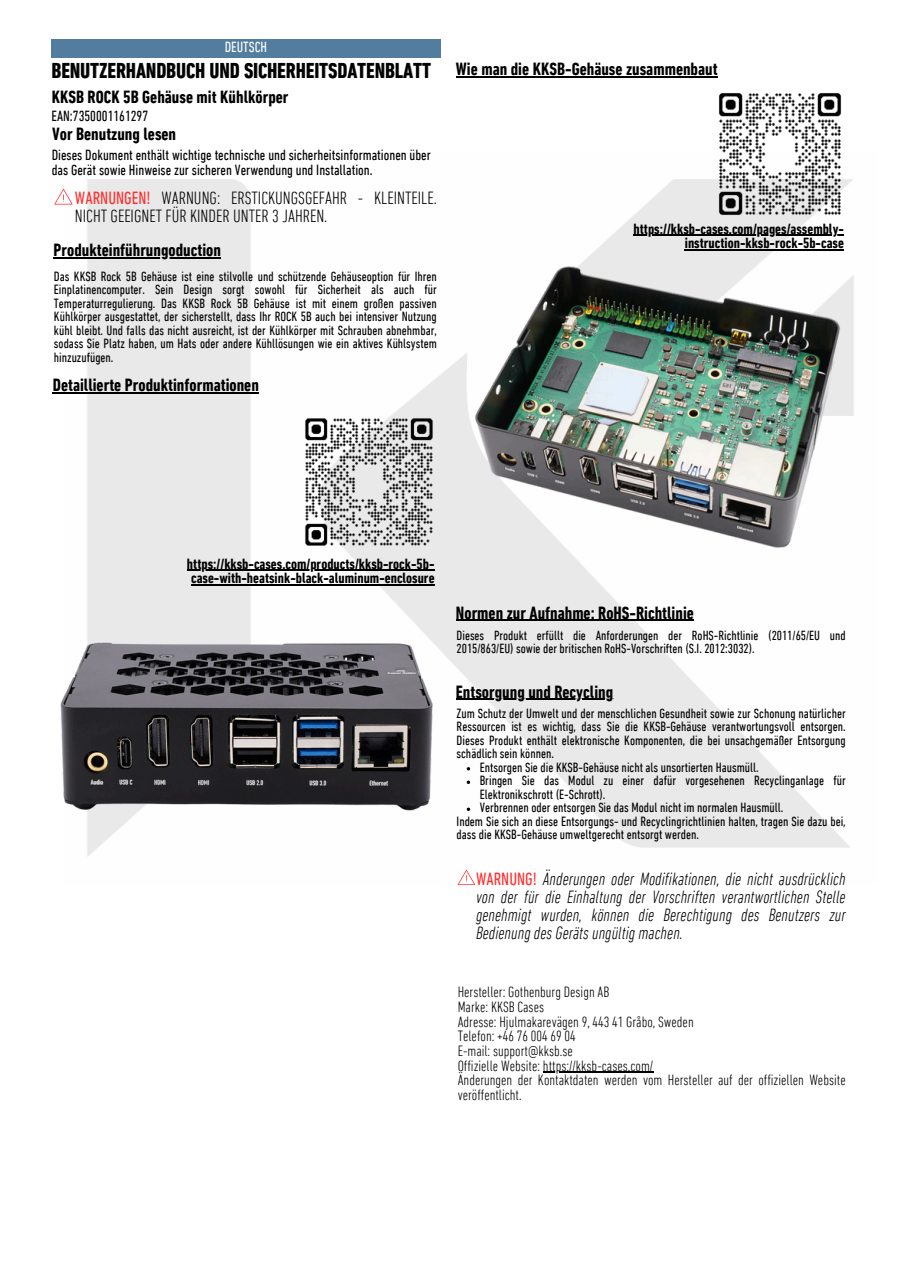
<style>
.page{position:relative;width:897px;height:1264px;background:#fff}
.page>*{position:absolute;margin:0;border:0;box-sizing:border-box;transform-origin:0 0}
.t1{font:700 condensed 21.9px "DIN Next LT Pro";color:#000}
.t2{font:italic 300 condensed 18px/18px "DIN Next LT Pro";color:#000;text-align:justify}
.t3{font:700 condensed 18px "DIN Next LT Pro";color:#000}
.t4{font:300 condensed 18px/18px "DIN Next LT Pro";color:#000}
.t5{font:300 condensed 15.15px "DIN Next LT Pro";color:#000}
.t6{font:700 condensed 15px/14.7px "DIN Next LT Pro";color:#000;text-align:right}
.t7{font:condensed 15px/14.7px "DIN Next LT Pro";color:#000}
.t8{font:condensed 15px "DIN Next LT Pro";color:#fff}
.t9{font:condensed 13.65px/13.5px "DIN Next LT Pro";color:#000;text-align:justify}
.t10{font:condensed 13.5px/13.5px "DIN Next LT Pro";color:#000}
.s1{font-weight:400;color:#ff3131}
.s2{font-weight:400;font-style:normal;color:#ff3131}
</style>
<div class="page">
<div style="left:52px;top:39px;width:389px;height:18px;background:#537d9f"></div>
<img style="left:63px;top:179px;width:791px;height:677px">
<hr style="left:456px;top:76px;width:261px;height:1px;background:#000">
<hr style="left:633px;top:235px;width:211px;height:1px;background:#000">
<hr style="left:685px;top:249px;width:159px;height:1px;background:#000">
<img style="left:715px;top:93px;width:129px;height:123px">
<img style="left:470px;top:263px;width:373px;height:289px">
<img style="left:60px;top:636px;width:375px;height:177px">
<img style="left:301px;top:416px;width:134px;height:129px">
<hr style="left:187px;top:569px;width:247px;height:1px;background:#000">
<hr style="left:191px;top:584px;width:243px;height:1px;background:#000">
<hr style="left:53px;top:392px;width:206px;height:1px;background:#000">
<svg style="left:458px;top:869px;width:17px;height:16px"></svg>
<hr style="left:456px;top:699px;width:157px;height:1px;background:#000">
<svg style="left:467px;top:780px;width:3px;height:4px"></svg>
<svg style="left:467px;top:807px;width:3px;height:4px"></svg>
<hr style="left:543px;top:1071px;width:110px;height:1px;background:#000">
<hr style="left:456px;top:620px;width:238px;height:1px;background:#000">
<svg style="left:54px;top:189px;width:18px;height:15px"></svg>
<hr style="left:54px;top:257px;width:167px;height:1px;background:#000">
<h3 class="t8" style="left:225px;top:41px;width:44px">DEUTSCH</h3>
<p class="t1" style="left:52px;top:61px;width:381px">BENUTZERHANDBUCH UND SICHERHEITSDATENBLATT</p>
<p class="t3" style="left:52px;top:89px;width:238px">KKSB ROCK 5B Gehäuse mit Kühlkörper</p>
<p class="t7" style="left:52px;top:110px;width:98px">EAN:7350001161297</p>
<p class="t3" style="left:52px;top:126px;width:126px">Vor Benutzung lesen</p>
<p class="t7" style="left:52px;top:149px;width:381px">Dieses Dokument enthält wichtige technische und sicherheitsinformationen über das Gerät sowie Hinweise zur sicheren Verwendung und Installation.</p>
<p class="t4" style="left:75px;top:190px;width:363px"><span class="s1">WARNUNGEN!</span> WARNUNG: ERSTICKUNGSGEFAHR - KLEINTEILE.<br>NICHT GEEIGNET FÜR KINDER UNTER 3 JAHREN.</p>
<p class="t3" style="left:54px;top:243px;width:169px">Produkteinführungoduction</p>
<h3 class="t9" style="left:54px;top:271px;width:384px">Das KKSB Rock 5B Gehäuse ist eine stilvolle und schützende Gehäuseoption für Ihren Einplatinencomputer. Sein Design sorgt sowohl für Sicherheit als auch für Temperaturregulierung. Das KKSB Rock 5B Gehäuse ist mit einem großen passiven Kühlkörper ausgestattet, der sicherstellt, dass Ihr ROCK 5B auch bei intensiver Nutzung kühl bleibt. Und falls das nicht ausreicht, ist der Kühlkörper mit Schrauben abnehmbar, sodass Sie Platz haben, um Hats oder andere Kühllösungen wie ein aktives Kühlsystem hinzuzufügen.</h3>
<p class="t3" style="left:53px;top:377px;width:208px">Detaillierte Produktinformationen</p>
<p class="t3" style="left:456px;top:61px;width:263px">Wie man die KKSB-Gehäuse zusammenbaut</p>
<h1 class="t6" style="left:633px;top:222px;width:212px">https://kksb-cases.com/pages/assembly&shy;instruction-kksb-rock-5b-case</h1>
<h5 class="t6" style="left:187px;top:557px;width:249px;text-align:left">https://kksb-cases.com/products/kksb-rock-5b&shy;case-with-heatsink-black-aluminum-enclosure</h5>
<h4 class="t3" style="left:456px;top:605px;width:239px">Normen zur Aufnahme: RoHS-Richtlinie</h4>
<p class="t10" style="left:456px;top:629px;width:390px">Dieses Produkt erfüllt die Anforderungen der RoHS-Richtlinie (2011/65/EU und<br>2015/863/EU) sowie der britischen RoHS-Vorschriften (S.I. 2012:3032).</p>
<p class="t3" style="left:456px;top:684px;width:159px">Entsorgung und Recycling</p>
<h2 class="t9" style="left:456px;top:707px;width:390px">Zum Schutz der Umwelt und der menschlichen Gesundheit sowie zur Schonung natürlicher Ressourcen ist es wichtig, dass Sie die KKSB-Gehäuse verantwortungsvoll entsorgen.<br>Dieses Produkt enthält elektronische Komponenten, die bei unsachgemäßer Entsorgung schädlich sein können.</h2>
<h3 class="t9" style="left:480px;top:761px;width:280px">Entsorgen Sie die KKSB-Gehäuse nicht als unsortierten Hausmüll.</h3>
<p class="t9" style="left:480px;top:775px;width:367px">Bringen Sie das Modul zu einer dafür vorgesehenen Recyclinganlage für<br>Elektronikschrott (E-Schrott).</p>
<h3 class="t9" style="left:480px;top:802px;width:305px">Verbrennen oder entsorgen Sie das Modul nicht im normalen Hausmüll.</h3>
<h3 class="t9" style="left:456px;top:815px;width:390px">Indem Sie sich an diese Entsorgungs- und Recyclingrichtlinien halten, tragen Sie dazu bei, dass die KKSB-Gehäuse umweltgerecht entsorgt werden.</h3>
<h6 class="t2" style="left:476px;top:871px;width:371px"><span class="s2">WARNUNG!</span> Änderungen oder Modifikationen, die nicht ausdrücklich von der für die Einhaltung der Vorschriften verantwortlichen Stelle genehmigt wurden, können die Berechtigung des Benutzers zur Bedienung des Geräts ungültig machen.</h6>
<p class="t5" style="left:458px;top:986px;width:153px">Hersteller: Gothenburg Design AB</p>
<h3 class="t5" style="left:458px;top:1000px;width:88px">Marke: KKSB Cases</h3>
<p class="t5" style="left:458px;top:1015px;width:237px">Adresse: Hjulmakarevägen 9, 443 41 Gråbo, Sweden</p>
<p class="t5" style="left:458px;top:1029px;width:120px">Telefon: +46 76 004 69 04</p>
<p class="t5" style="left:458px;top:1044px;width:117px">E-mail: support@kksb.se</p>
<p class="t5" style="left:458px;top:1059px;width:197px">Offizielle Website: https://kksb-cases.com/</p>
<p class="t5" style="left:458px;top:1073px;width:389px">Änderungen der Kontaktdaten werden vom Hersteller auf der offiziellen Website</p>
<p class="t5" style="left:458px;top:1088px;width:65px">veröffentlicht.</p>
</div>
